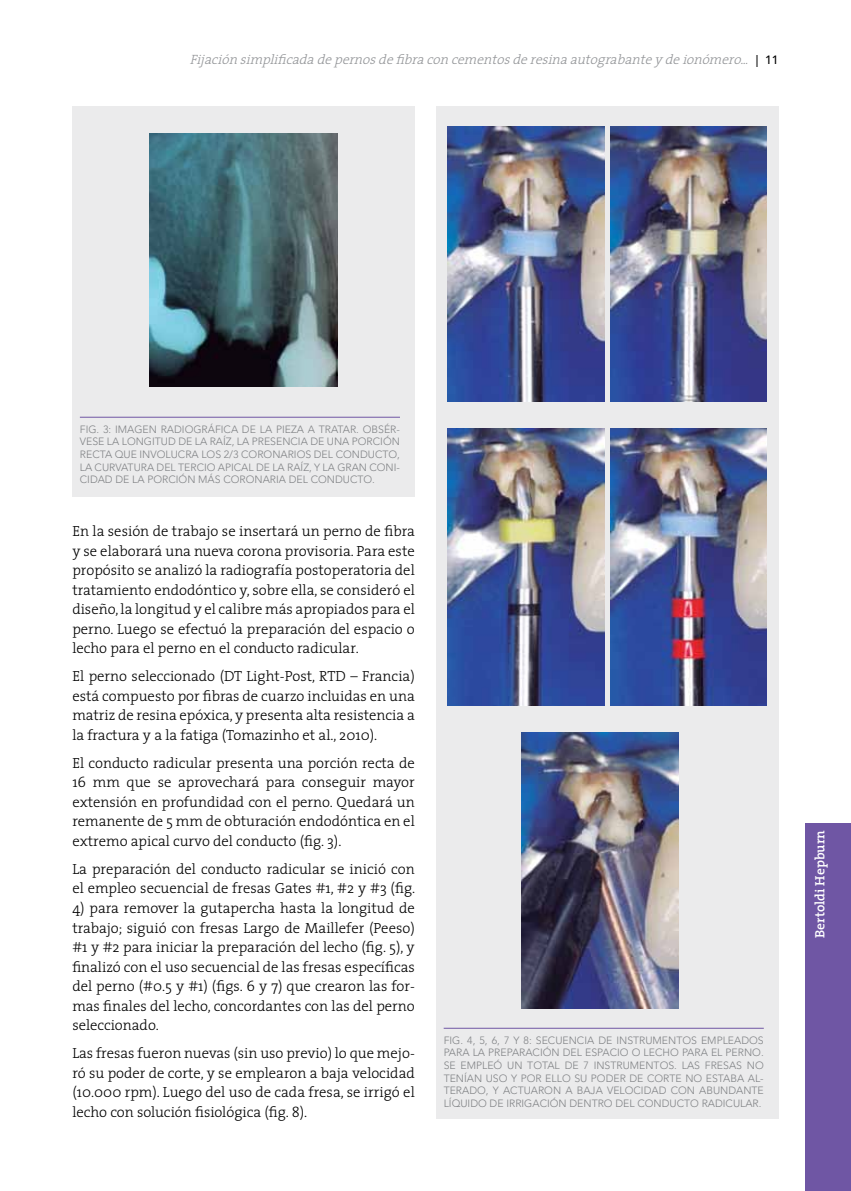
<style>
.page{position:relative;width:851px;height:1191px;background:#fff}
.page>*{position:absolute;margin:0;border:0;box-sizing:border-box;transform-origin:0 0}
.t1{font:300 14.7px/19.5px "The Serif";color:#000;text-align:justify}
.t2{font:italic 300 13.5px "The Serif";color:#939598}
.t3{font:600 13.5px "The Serif";color:#fff}
.t4{font:300 10.5px/12.6px "Avenir LT Std";color:#808285;text-align:justify}
.s1{font-family:"Avenir LT Std";font-weight:500;font-style:normal;font-size:12px;color:#000}
</style>
<div class="page">
<div style="left:805px;top:823px;width:45px;height:368px;background:#6f56a4"></div>
<div style="left:72px;top:106px;width:343px;height:391px;background:#ebebec"></div>
<div style="left:436px;top:106px;width:342px;height:1012px;background:#ebebec"></div>
<img style="left:149px;top:134px;width:189px;height:252px">
<hr style="left:80px;top:417px;width:320px;height:1px;background:#6f56a4">
<hr style="left:443px;top:1027px;width:320px;height:1px;background:#6f56a4">
<img style="left:447px;top:127px;width:157px;height:274px">
<img style="left:610px;top:127px;width:156px;height:274px">
<img style="left:447px;top:429px;width:157px;height:276px">
<img style="left:610px;top:429px;width:156px;height:276px">
<img style="left:521px;top:732px;width:157px;height:277px">
<p class="t2" style="left:190px;top:49px;width:590px">Fij aciónsimplificadadepernosdefibraconcementosderesinaautograbanteydeionómero... <span class="s1">| 1 1</span></p>
<p class="t4" style="left:80px;top:423px;width:321px">FIG. 3: I MAGEN RADIOGRÁFICA DE LA PIEZA A TRATAR. OBSÉR-VESE LA LONGITUD DE LA RAÍZ, LA PRESENCIA DE UNA PORCIÓN RECTA QUE INVOLUCRA LOS 2/3 CORONARIOS DEL CONDUCTO, LA CURVATURA DEL TERCIO APICAL DE LA RAÍZ, Y LA GRAN CONI-CIDAD DE LA PORCIÓN MÁS CORONARIA DEL CONDUCTO.</p>
<p class="t1" style="left:72px;top:521px;width:344px">En la sesión de trabajo se insertará un perno de fibra y se elaborará una nueva corona provisoria. Para este propósito se analizó la radiografía postoperatoria del tratamiento endodóntico y, sobre ella, se consideró el diseño, la longitud y el calibre más apropiados para el perno. Luego se efectuó la preparación del espacio o lecho para el perno en el conducto radicular.</p>
<p class="t1" style="left:72px;top:666px;width:257px">El perno seleccionado (DT Light-Post, RTD</p>
<p class="t1" style="left:72px;top:666px;width:344px;text-indent:278px">– Francia) está compuesto por fibras de cuarzo incluidas en una matriz de resina epóxica, y presenta alta resistencia a la fractura y a la fatiga (Tomazinho et al., 2010).</p>
<p class="t1" style="left:72px;top:752px;width:344px">El conducto radicular presenta una porción recta de 16 mm que se aprovechará para conseguir mayor extensión en profundidad con el perno. Quedará un remanente de 5 mm de obturación endodóntica en el extremo apical curvo del conducto (fig. 3).</p>
<p class="t1" style="left:72px;top:858px;width:344px">La preparación del conducto radicular se inició con el empleo secuencial de fresas Gates #1, #2 y #3 (fig.</p>
<p class="t1" style="left:72px;top:897px;width:344px">4) para remover la gutapercha hasta la longitud de trabajo; siguió con fresas Largo de Maillefer (Peeso) #1 y #2 para iniciar la preparación del lecho (fig. 5), y finalizó con el uso secuencial de las fresas específicas del perno (#0.5 y #1) (figs. 6 y 7) que crearon las for&shy;mas finales del lecho, concordantes con las del perno seleccionado.</p>
<p class="t1" style="left:72px;top:1043px;width:344px">Las fresas fueron nuevas (sin uso previo) lo que mejo&shy;ró su poder de corte, y se emplearon a baja velocidad (10.000 rpm). Luego del uso de cada fresa, se irrigó el lecho con solución fisiológica (fig. 8).</p>
<p class="t4" style="left:443px;top:1034px;width:321px">FIG. 4, 5, 6, 7 Y 8: SECUENCIA DE INSTRUMENTOS EMPLEADOS PARA LA PREPARACIÓN DEL ESPACIO O LECHO PARA EL PERNO.<br>SE EMPLEÓ UN TOTAL DE 7 INSTRUMENTOS. LAS FRESAS NO TENÍAN USO Y POR ELLO SU PODER DE CORTE NO ESTABA AL-TERADO, Y ACTUARON A BAJA VELOCIDAD CON ABUNDANTE LÍQUIDO DE IRRIGACIÓN DENTRO DEL CONDUCTO RADICULAR.</p>
<p class="t3" style="left:808px;top:938px;width:109px;rotate:-90deg">Bertoldi Hepburn</p>
</div>
